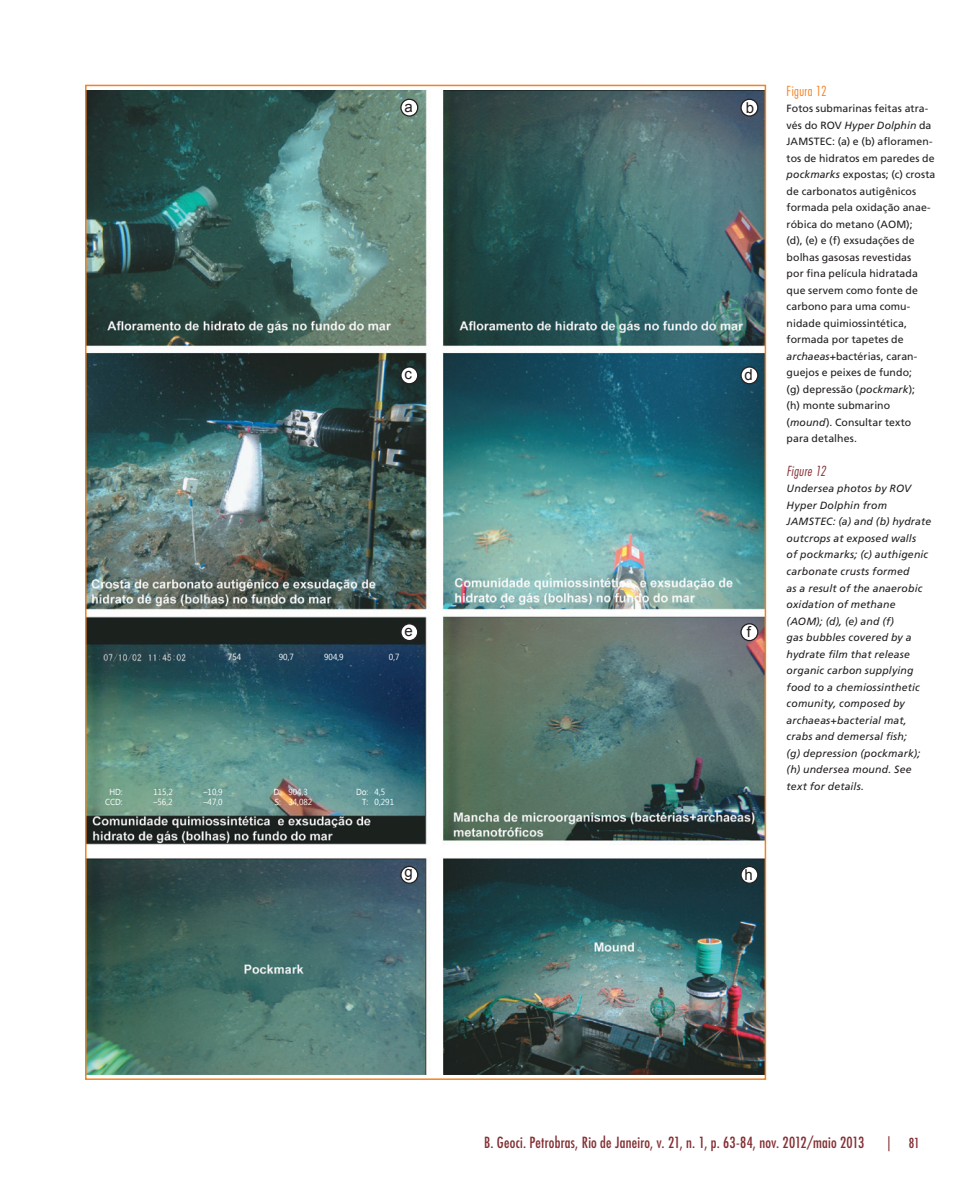
<style>
.page{position:relative;width:978px;height:1191px;background:#fff}
.page>*{position:absolute;margin:0;border:0;box-sizing:border-box;transform-origin:0 0}
.t1{font:condensed 15px "Futura Std";letter-spacing:.015em;color:#843034}
.t2{font:15px "Arial";color:#231f20}
.t3{font:300 condensed 13.5px "Futura Std";letter-spacing:.03em;color:#f58220}
.t4{font:italic 300 condensed 13.5px "Futura Std";letter-spacing:.025em;color:#843034}
.t5{font:condensed 13.5px "Futura Std";color:#843034}
.t6{font:10.5px/16.5px "Frutiger LT Std";letter-spacing:.005em;color:#231f20}
.t7{font:italic 10.5px/16.5px "Frutiger LT Std";letter-spacing:.015em;color:#231f20}
.t8{font:8.7px/9.6px "Ebrima";color:#fff;text-align:center;scale:.94 1}
.s1{font-style:italic}
.s2{font-size:15px}
</style>
<div class="page">
<img style="left:88px;top:90px;width:675px;height:984px">
<div style="left:401px;top:99px;width:17px;height:17px;background:#fff;border-radius:50%"></div>
<div style="left:400px;top:99px;width:18px;height:18px;border:1px solid #231f20;border-radius:50%"></div>
<div style="left:741px;top:99px;width:17px;height:17px;background:#fff;border-radius:50%"></div>
<div style="left:740px;top:99px;width:18px;height:18px;border:1px solid #231f20;border-radius:50%"></div>
<div style="left:401px;top:367px;width:17px;height:17px;background:#fff;border-radius:50%"></div>
<div style="left:400px;top:366px;width:18px;height:18px;border:1px solid #231f20;border-radius:50%"></div>
<div style="left:741px;top:367px;width:17px;height:17px;background:#fff;border-radius:50%"></div>
<div style="left:740px;top:366px;width:18px;height:18px;border:1px solid #231f20;border-radius:50%"></div>
<div style="left:401px;top:624px;width:17px;height:16px;background:#fff;border-radius:50%"></div>
<div style="left:400px;top:623px;width:18px;height:18px;border:1px solid #231f20;border-radius:50%"></div>
<div style="left:741px;top:624px;width:17px;height:16px;background:#fff;border-radius:50%"></div>
<div style="left:740px;top:623px;width:18px;height:18px;border:1px solid #231f20;border-radius:50%"></div>
<div style="left:401px;top:866px;width:17px;height:17px;background:#fff;border-radius:50%"></div>
<div style="left:400px;top:866px;width:18px;height:18px;border:1px solid #231f20;border-radius:50%"></div>
<div style="left:741px;top:866px;width:17px;height:17px;background:#fff;border-radius:50%"></div>
<div style="left:740px;top:866px;width:18px;height:18px;border:1px solid #231f20;border-radius:50%"></div>
<h1 class="t2" style="left:405px;top:97px;width:10px">a</h1>
<h1 class="t2" style="left:746px;top:98px;width:10px">b</h1>
<h1 class="t2" style="left:405px;top:364px;width:9px">c</h1>
<h1 class="t2" style="left:745px;top:365px;width:10px">d</h1>
<p class="t8" style="left:228px;top:652px;width:16px">754</p>
<h1 class="t2" style="left:405px;top:621px;width:10px">e</h1>
<h1 class="t2" style="left:747px;top:622px;width:6px">f</h1>
<p class="t8" style="left:279px;top:652px;width:18px">90,7</p>
<p class="t8" style="left:324px;top:652px;width:22px">904,9</p>
<p class="t8" style="left:389px;top:652px;width:13px">0,7</p>
<p class="t8" style="left:153px;top:788px;width:22px">115,2</p>
<p class="t8" style="left:204px;top:788px;width:22px">–10,9</p>
<p class="t8" style="left:288px;top:788px;width:22px">904,3</p>
<p class="t8" style="left:105px;top:788px;width:20px">HD:<br>CCD:</p>
<p class="t8" style="left:356px;top:788px;width:15px">Do:</p>
<p class="t8" style="left:274px;top:788px;width:10px;text-align:left">D:<br>S:</p>
<p class="t8" style="left:375px;top:788px;width:13px">4,5</p>
<p class="t8" style="left:375px;top:797px;width:22px">0,291</p>
<p class="t8" style="left:153px;top:797px;width:22px">–56,2</p>
<p class="t8" style="left:362px;top:797px;width:8px">T:</p>
<p class="t8" style="left:204px;top:797px;width:22px">–47,0</p>
<p class="t8" style="left:288px;top:797px;width:27px">34,082</p>
<h1 class="t2" style="left:405px;top:862px;width:10px">g</h1>
<h1 class="t2" style="left:745px;top:865px;width:10px">h</h1>
<p class="t3" style="left:787px;top:83px;width:42px">Figura 12</p>
<p class="t6" style="left:787px;top:100px;width:150px">Fotos submarinas feitas atra&shy;vés do ROV <span class="s1">Hyper Dolphin</span> da<br>JAMSTEC: (a) e (b) afloramen&shy;tos de hidratos em paredes de <span class="s1">pockmarks</span> expostas; (c) crosta de carbonatos autigênicos formada pela oxidação anae&shy;róbica do metano (AOM);<br>(d), (e) e (f) exsudações de bolhas gasosas revestidas<br>por fina película hidratada que servem como fonte de carbono para uma comu&shy;nidade quimiossintética, formada por tapetes de <span class="s1">archaeas</span>+bactérias, caran&shy;guejos e peixes de fundo;<br>(g) depressão (<span class="s1">pockmark</span>);<br>(h) monte submarino (<span class="s1">mound</span>). Consultar texto para detalhes.</p>
<p class="t4" style="left:787px;top:463px;width:41px">Figure 12</p>
<p class="t7" style="left:787px;top:480px;width:146px">Undersea photos by ROV<br>Hyper Dolphin from<br>JAMSTEC: (a) and (b) hydrate outcrops at exposed walls<br>of pockmarks; (c) authigenic carbonate crusts formed<br>as a result of the anaerobic oxidation of methane (AOM); (d), (e) and (f)<br>gas bubbles covered by a hydrate film that release organic carbon supplying food to a chemiossinthetic comunity, composed by archaeas+bacterial mat, crabs and demersal fish;<br>(g) depression (pockmark); (h) undersea mound. See text for details.</p>
<h1 class="t1" style="left:484px;top:1133px;width:382px">B. Geoci. Petrobras, Rio de Janeiro, v. 21, n. 1, p. 63-84, nov. 2012/maio 2013</h1>
<p class="t5" style="left:887px;top:1135px;width:34px"><span class="s2">|</span> 81</p>
</div>
